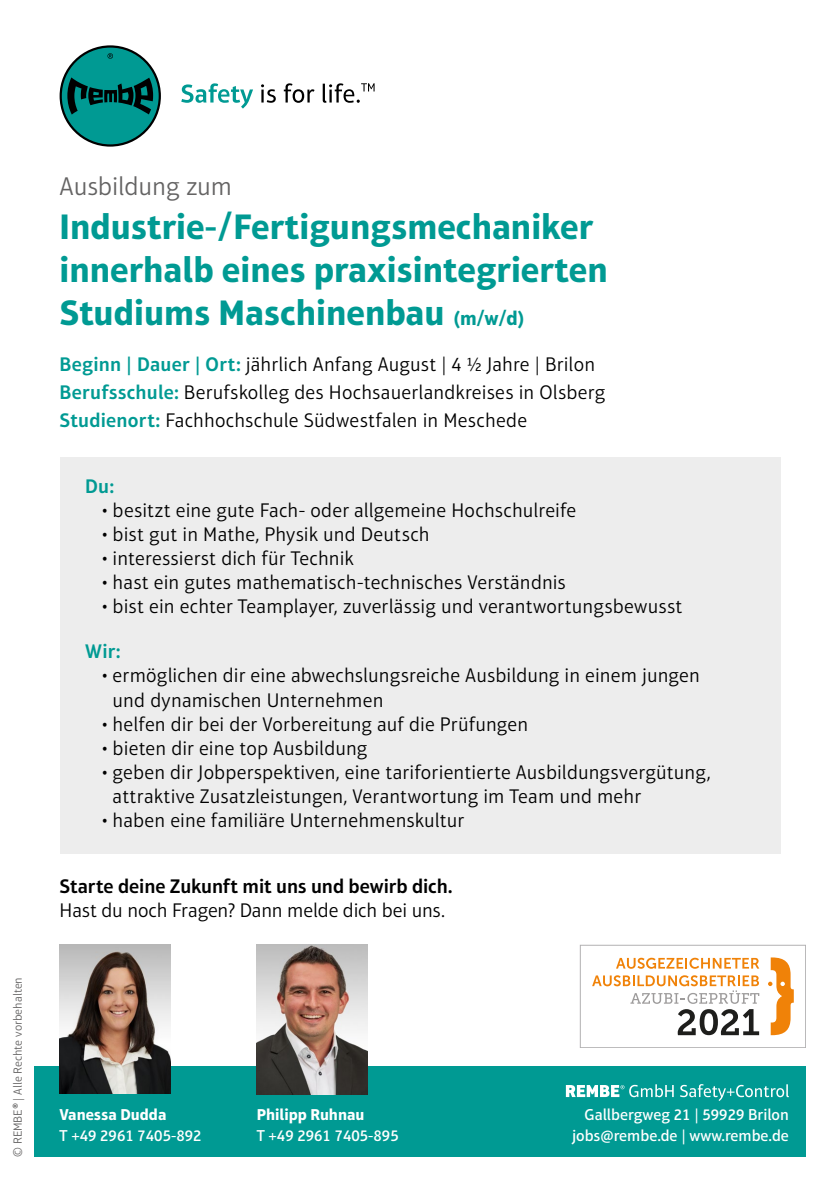
<style>
.page{position:relative;width:840px;height:1191px;background:#fff}
.page>*{position:absolute;margin:0;border:0;box-sizing:border-box;transform-origin:0 0}
.t1{font:700 36px/43.2px "Aptifer Sans LT Pro";color:#009a93}
.t2{font:300 26px "Aptifer Sans LT Pro";letter-spacing:-.005em;color:#646363}
.t3{font:300 20px/28px "Aptifer Sans LT Pro";letter-spacing:.005em;color:#000}
.t4{font:600 20px "Aptifer Sans LT Pro";letter-spacing:-.01em;color:#000}
.t5{font:600 20px "Aptifer Sans LT Pro";color:#009a93}
.t6{font:500 16px/20.8px "Aptifer Sans LT Pro";color:#fff;text-align:right}
.t7{font:700 16px "Aptifer Sans LT Pro";color:#fff}
.t8{font:300 12px "Aptifer Sans LT Pro";color:#646363}
.s1{font-weight:700}
.s2{font-size:20px}
.s3{font-weight:600;color:#009a93}
</style>
<div class="page">
<div style="left:60px;top:456px;width:720px;height:397px;background:#ededed"></div>
<div style="left:579px;top:945px;width:226px;height:103px;border:1px solid #b2b1b2"></div>
<svg style="left:616px;top:957px;width:142px;height:11px"></svg>
<svg style="left:768px;top:957px;width:25px;height:78px"></svg>
<svg style="left:592px;top:975px;width:166px;height:60px"></svg>
<div style="left:34px;top:1066px;width:771px;height:91px;background:#009a93"></div>
<svg style="left:565px;top:1084px;width:108px;height:13px"></svg>
<svg style="left:680px;top:1084px;width:108px;height:17px"></svg>
<img style="left:60px;top:945px;width:110px;height:148px">
<img style="left:257px;top:945px;width:110px;height:149px">
<svg style="left:181px;top:83px;width:72px;height:26px"></svg>
<svg style="left:261px;top:84px;width:14px;height:19px"></svg>
<svg style="left:283px;top:83px;width:31px;height:20px"></svg>
<svg style="left:322px;top:83px;width:52px;height:20px"></svg>
<svg style="left:60px;top:45px;width:101px;height:102px"></svg>
<p class="t8" style="left:11px;top:1157px;width:181px;rotate:-90deg">© REMBE<span class="s1">®</span> | Alle Rechte vorbehalten</p>
<h2 class="t2" style="left:60px;top:172px;width:174px">Ausbildung zum</h2>
<h1 class="t1" style="left:60px;top:204px;width:549px">Industrie-/Fertigungsmechaniker innerhalb eines praxisintegrierten<br>Studiums Maschinenbau <span class="s2">(m/w/d)</span></h1>
<p class="t3" style="left:60px;top:350px;width:547px"><span class="s3">Beginn | Dauer | Ort:</span> jährlich Anfang August | 4 ½ Jahre | Brilon<br><span class="s3">Berufsschule:</span> Berufskolleg des Hochsauerlandkreises in Olsberg<br><span class="s3">Studienort:</span> Fachhochschule Südwestfalen in Meschede</p>
<p class="t5" style="left:85px;top:474px;width:31px">Du:</p>
<p class="t3" style="left:102px;top:496px;width:475px">• besitzt eine gute Fach- oder allgemeine Hochschulreife</p>
<p class="t3" style="left:102px;top:520px;width:329px">• bist gut in Mathe, Physik und Deutsch</p>
<p class="t3" style="left:102px;top:544px;width:253px">• interessierst dich für Technik</p>
<p class="t3" style="left:102px;top:568px;width:465px">• hast ein gutes mathematisch-technisches Verständnis</p>
<p class="t3" style="left:102px;top:592px;width:581px">• bist ein echter Teamplayer, zuverlässig und verantwortungsbewusst</p>
<p class="t5" style="left:85px;top:640px;width:37px">Wir:</p>
<p class="t3" style="left:113px;top:664px;width:588px;line-height:24px;text-indent:-10px">• ermöglichen dir eine abwechslungsreiche Ausbildung in einem jungen und dynamischen Unternehmen</p>
<p class="t3" style="left:102px;top:710px;width:427px">• helfen dir bei der Vorbereitung auf die Prüfungen</p>
<p class="t3" style="left:102px;top:734px;width:267px">• bieten dir eine top Ausbildung</p>
<p class="t3" style="left:113px;top:760px;width:599px;line-height:24px;text-indent:-10px">• geben dir Jobperspektiven, eine tariforientierte Ausbildungsvergütung, attraktive Zusatzleistungen, Verantwortung im Team und mehr</p>
<p class="t3" style="left:102px;top:806px;width:363px">• haben eine familiäre Unternehmenskultur</p>
<p class="t4" style="left:60px;top:874px;width:394px">Starte deine Zukunft mit uns und bewirb dich.</p>
<p class="t3" style="left:60px;top:896px;width:387px">Hast du noch Fragen? Dann melde dich bei uns.</p>
<p class="t7" style="left:60px;top:1104px;width:108px">Vanessa Dudda</p>
<p class="t6" style="left:60px;top:1124px;width:143px">T +49 2961 7405-892</p>
<p class="t7" style="left:257px;top:1104px;width:109px">Philipp Ruhnau</p>
<p class="t6" style="left:257px;top:1124px;width:143px">T +49 2961 7405-895</p>
<p class="t6" style="left:571px;top:1104px;width:218px">Gallbergweg 21 | 59929 Brilon jobs@rembe.de | www.rembe.de</p>
</div>
